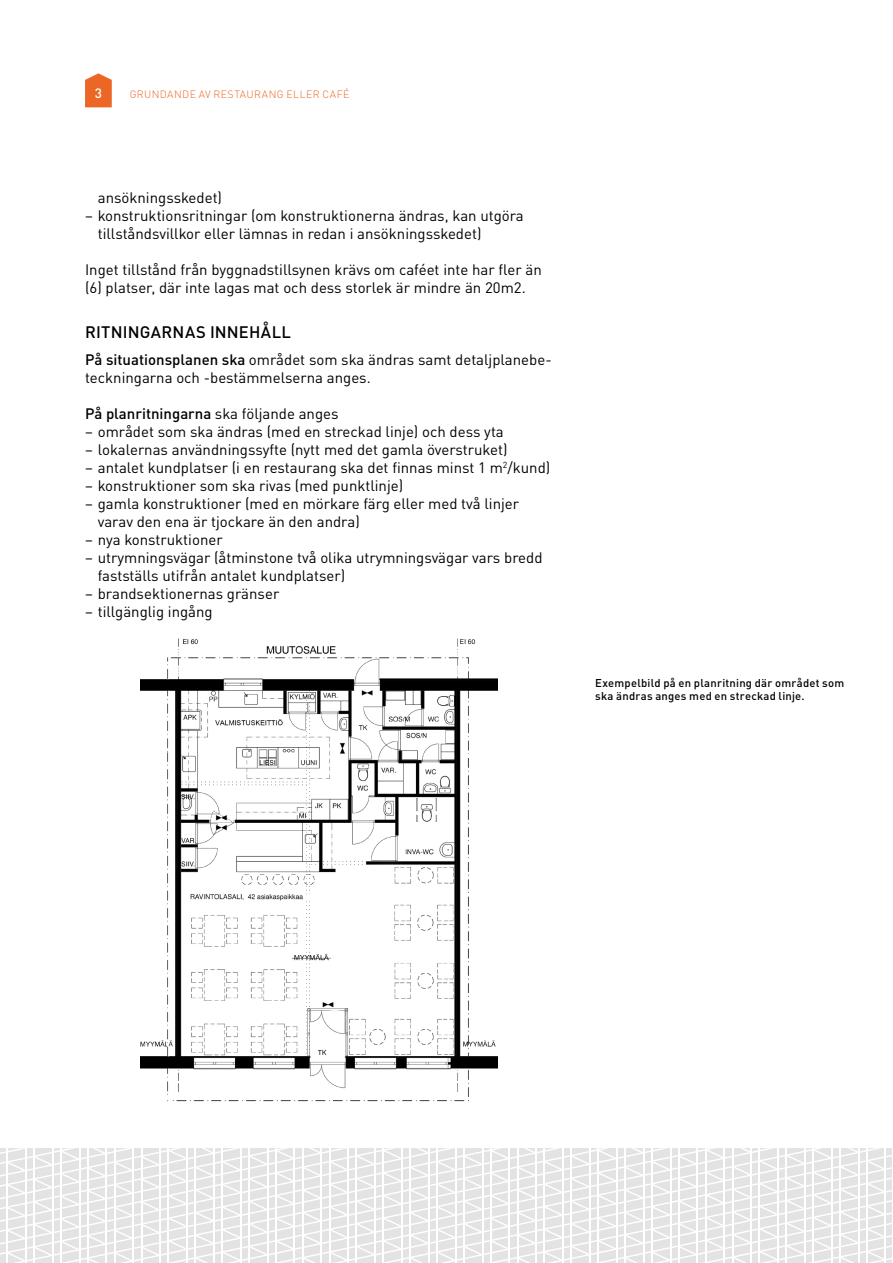
<style>
.page{position:relative;width:893px;height:1263px;background:#fff}
.page>*{position:absolute;margin:0;border:0;box-sizing:border-box;transform-origin:0 0}
.t1{font:500 16.5px "DINOT";letter-spacing:.015em;color:#000}
.t2{font:15px/18px "DINOT";color:#000}
.t3{font:500 15px "DINOT";color:#000}
.t4{font:500 13.5px "DINOT";color:#fff}
.t5{font:500 11.25px/12.8px "DINOT";letter-spacing:.02em;color:#000}
.t6{font:300 10.5px "DINOT";letter-spacing:.035em;color:#ec6725}
.s1{font-weight:500}
.s2{font-weight:400}
</style>
<div class="page">
<svg style="left:0;top:1148px;width:892px;height:115px"></svg>
<svg style="left:85px;top:73px;width:27px;height:34px"></svg>
<img style="left:141px;top:638px;width:356px;height:464px">
<p class="t4" style="left:95px;top:84px;width:9px">3</p>
<p class="t6" style="left:130px;top:88px;width:221px">GRUNDANDE AV RESTAURANG ELLER CAFÉ</p>
<p class="t2" style="left:98px;top:188px;width:126px">ansökningsskedet)</p>
<p class="t2" style="left:98px;top:206px;width:428px;text-indent:-13px">– konstruktionsritningar (om konstruktionerna ändras, kan utgöra tillståndsvillkor eller lämnas in redan i ansökningsskedet)</p>
<p class="t2" style="left:85px;top:260px;width:458px">Inget tillstånd från byggnadstillsynen krävs om caféet inte har fler än (6) platser, där inte lagas mat och dess storlek är mindre än 20m2.</p>
<p class="t1" style="left:85px;top:321px;width:207px">RITNINGARNAS INNEHÅLL</p>
<p class="t2" style="left:85px;top:350px;width:468px"><span class="s1">På situationsplanen ska</span> området som ska ändras samt detaljplanebe&shy;teckningarna och -bestämmelserna anges.</p>
<p class="t3" style="left:85px;top:404px;width:255px">På planritningarna <span class="s2">ska följande anges</span></p>
<p class="t2" style="left:85px;top:422px;width:420px">– området som ska ändras (med en streckad linje) och dess yta</p>
<p class="t2" style="left:85px;top:440px;width:424px">– lokalernas användningssyfte (nytt med det gamla överstruket)</p>
<p class="t2" style="left:85px;top:458px;width:467px">– antalet kundplatser (i en restaurang ska det finnas minst 1 m<sup>2</sup>/kund)</p>
<p class="t2" style="left:85px;top:476px;width:320px">– konstruktioner som ska rivas (med punktlinje)</p>
<p class="t2" style="left:98px;top:494px;width:423px;text-indent:-13px">– gamla konstruktioner (med en mörkare färg eller med två linjer varav den ena är tjockare än den andra)</p>
<p class="t2" style="left:85px;top:530px;width:139px">– nya konstruktioner</p>
<p class="t2" style="left:98px;top:548px;width:446px;text-indent:-13px">– utrymningsvägar (åtminstone två olika utrymningsvägar vars bredd fastställs utifrån antalet kundplatser)</p>
<p class="t2" style="left:85px;top:584px;width:196px">– brandsektionernas gränser</p>
<p class="t2" style="left:85px;top:602px;width:129px">– tillgänglig ingång</p>
<p class="t5" style="left:595px;top:676px;width:250px">Exempelbild på en planritning där området som ska ändras anges med en streckad linje.</p>
</div>
